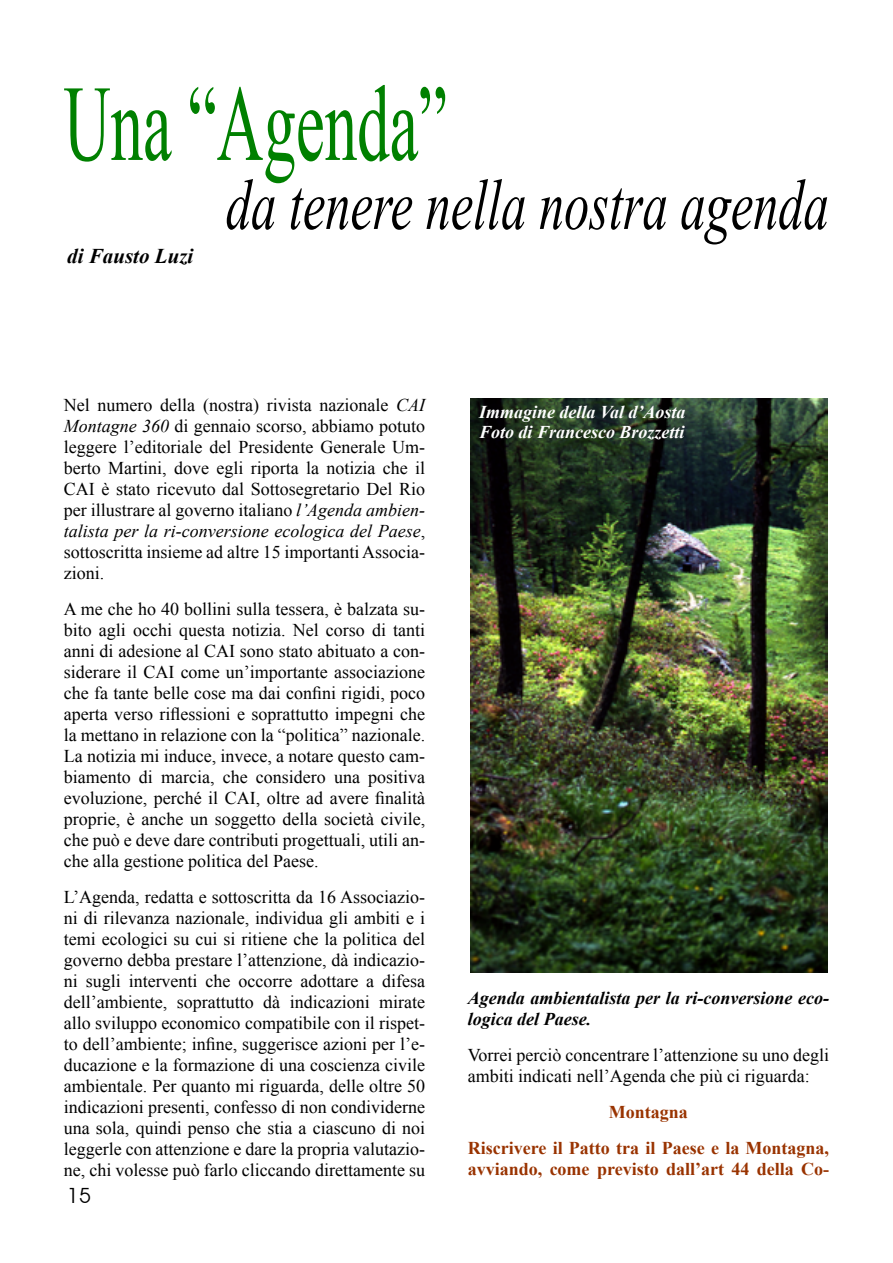
<style>
.page{position:relative;width:893px;height:1263px;background:#fff}
.page>*{position:absolute;margin:0;border:0;box-sizing:border-box;transform-origin:0 0}
.t1{font:108px "Times New Roman";color:#008000;scale:.6 1}
.t2{font:italic 72px "Times New Roman";color:#000;scale:.7 1}
.t3{font:italic 700 21px "Times New Roman";color:#000}
.t4{font:21px "Avant Garde IT Cby BT";color:#000}
.t5{font:18px/21px "Times New Roman";color:#000;text-align:justify}
.t6{font:700 18px/36px "Times New Roman";color:#930;text-align:center}
.t7{font:italic 700 18px/21px "Times New Roman";color:#000}
.t8{font:italic 700 18px/19.5px "Times New Roman";color:#fff}
.s1{font-style:italic}
</style>
<div class="page">
<img style="left:470px;top:399px;width:358px;height:574px">
<h1 class="t1" style="left:64px;top:51px;width:640px">Una “Agenda”</h1>
<h2 class="t2" style="left:226px;top:155px;width:863px">da tenere nella nostra agenda</h2>
<p class="t3" style="left:67px;top:241px;width:128px">di Fausto Luzi</p>
<p class="t5" style="left:64px;top:394px;width:363px">Nel numero della (nostra) rivista nazionale <span class="s1">CAI Montagne 360</span> di gennaio scorso, abbiamo potuto leggere l’editoriale del Presidente Generale Um&shy;berto Martini, dove egli riporta la notizia che il CAI è stato ricevuto dal Sottosegretario Del Rio per illustrare al governo italiano <span class="s1">l’Agenda ambien&shy;talista per la ri-conversione ecologica del Paese</span>, sottoscritta insieme ad altre 15 importanti Associa&shy;zioni.</p>
<p class="t5" style="left:64px;top:598px;width:363px">A me che ho 40 bollini sulla tessera, è balzata su&shy;bito agli occhi questa notizia. Nel corso di tanti anni di adesione al CAI sono stato abituato a con&shy;siderare il CAI come un’importante associazione che fa tante belle cose ma dai confini rigidi, poco aperta verso riflessioni e soprattutto impegni che la mettano in relazione con la “politica” nazionale.<br>La notizia mi induce, invece, a notare questo cam&shy;biamento di marcia, che considero una positiva evoluzione, perché il CAI, oltre ad avere finalità proprie, è anche un soggetto della società civile, che può e deve dare contributi progettuali, utili an&shy;che alla gestione politica del Paese.</p>
<p class="t5" style="left:64px;top:886px;width:363px">L’Agenda, redatta e sottoscritta da 16 Associazio&shy;ni di rilevanza nazionale, individua gli ambiti e i temi ecologici su cui si ritiene che la politica del governo debba prestare l’attenzione, dà indicazio&shy;ni sugli interventi che occorre adottare a difesa dell’ambiente, soprattutto dà indicazioni mirate allo sviluppo economico compatibile con il rispet&shy;to dell’ambiente; infine, suggerisce azioni per l’e&shy;ducazione e la formazione di una coscienza civile ambientale. Per quanto mi riguarda, delle oltre 50 indicazioni presenti, confesso di non condividerne una sola, quindi penso che stia a ciascuno di noi leggerle con attenzione e dare la propria valutazio&shy;ne, chi volesse può farlo cliccando direttamente su</p>
<p class="t4" style="left:67px;top:1183px;width:25px">15</p>
<p class="t8" style="left:479px;top:402px;width:208px">Immagine della Val d’Aosta<br>Foto di Francesco Brozzetti</p>
<p class="t7" style="left:468px;top:987px;width:363px">Agenda ambientalista per la ri-conversione eco&shy;logica del Paese.</p>
<p class="t5" style="left:468px;top:1044px;width:363px">Vorrei perciò concentrare l’attenzione su uno degli ambiti indicati nell’Agenda che più ci riguarda:</p>
<p class="t6" style="left:468px;top:1093px;width:363px">Montagna<br>Riscrivere il Patto tra il Paese e la Montagna,</p>
<p class="t6" style="left:468px;top:1150px;width:363px">avviando, come previsto dall’art 44 della Co-</p>
</div>
